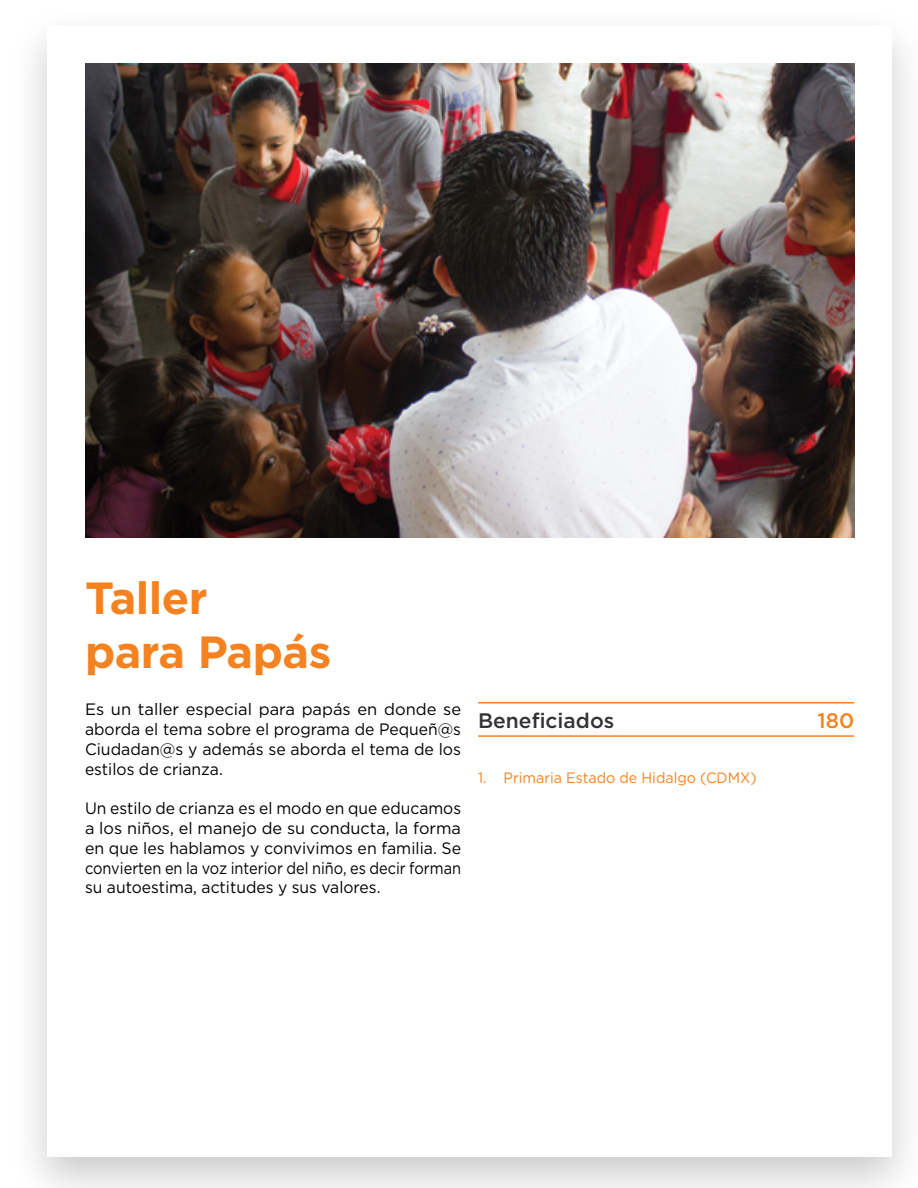
<style>
.page{position:relative;width:918px;height:1188px;background:#fff}
.page>*{position:absolute;margin:0;border:0;box-sizing:border-box;transform-origin:0 0}
.t1{font:700 45px/54px "Gotham";letter-spacing:-.015em;color:#f58220}
.t2{font:500 21px "Gotham";color:#333}
.t3{font:500 21px "Gotham";color:#f58220}
.t4{font:16.5px/19.8px "Gotham";color:#000;text-align:justify;scale:.95 1}
.t5{font:16.5px/19.8px "Gotham";color:#000;text-align:justify}
.t6{font:15px "Gotham";color:#f58220;scale:.95 1}
</style>
<div class="page">
<div style="left:8px;top:5px;width:910px;height:1183px;background:#000;opacity:.21"></div>
<div style="left:48px;top:26px;width:844px;height:1131px;background:#fff"></div>
<hr style="left:478px;top:735px;width:376px;height:2px;background:#f58220">
<hr style="left:478px;top:702px;width:376px;height:2px;background:#f58220">
<img style="left:85px;top:64px;width:769px;height:474px">
<h1 class="t1" style="left:85px;top:570px;width:248px">Taller<br>para Papás</h1>
<p class="t5" style="left:85px;top:699px;width:378px">Es un taller especial para papás en donde se aborda el tema sobre el programa de Pequeñ@s Ciudadan@s y además se aborda el tema de los estilos de crianza.</p>
<p class="t4" style="left:85px;top:798px;width:397px">Un estilo de crianza es el modo en que educamos a los niños, el manejo de su conducta, la forma en que les hablamos y convivimos en familia. Se convierten en la voz interior del niño, es decir forman su autoestima, actitudes y sus valores.</p>
<p class="t2" style="left:478px;top:707px;width:138px">Beneficiados</p>
<p class="t3" style="left:817px;top:707px;width:38px">180</p>
<p class="t6" style="left:478px;top:768px;width:295px">1. Primaria Estado de Hidalgo (CDMX)</p>
</div>
